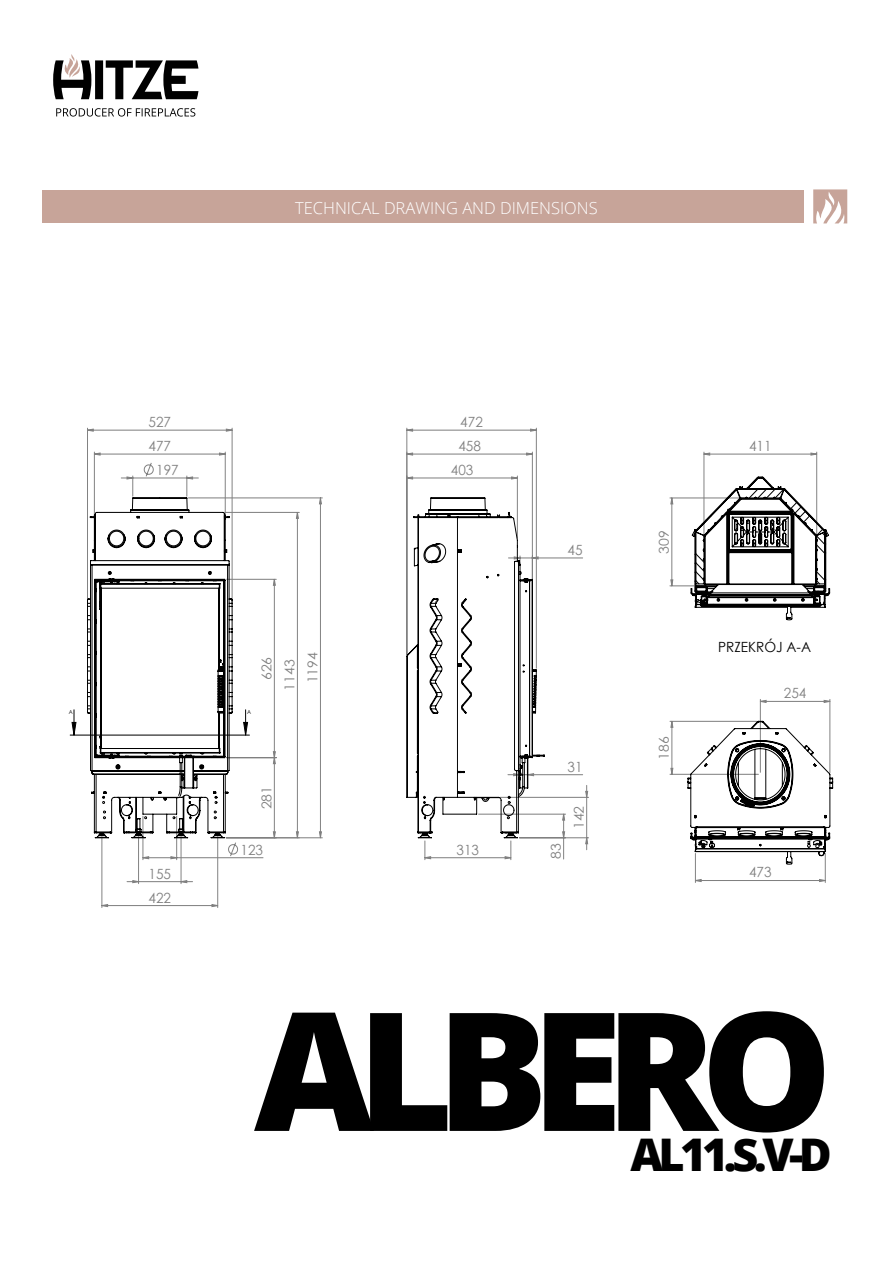
<style>
.page{position:relative;width:893px;height:1263px;background:#fff}
.page>*{position:absolute;margin:0;border:0;box-sizing:border-box;transform-origin:0 0}
.t1{font:800 165px "Open Sans";letter-spacing:-.1em;color:#000}
.t2{font:800 45px "Open Sans";color:#000}
.t3{font:300 16.5px "Open Sans";color:#fff}
.t4{font:14.1px/23.9px "Century Gothic";color:#808080;text-align:center;scale:.96 1}
.t5{font:14.1px "Century Gothic";color:#000;scale:.96 1}
.t6{font:13.5px/23.1px "Century Gothic";color:#808080;text-align:right;scale:1.04 1}
.t7{font:5.7px "Century Gothic";color:#000;scale:.96 1}
</style>
<div class="page">
<div style="left:43px;top:190px;width:761px;height:33px;background:#c7a499"></div>
<svg style="left:813px;top:189px;width:34px;height:34px"></svg>
<hr style="left:70px;top:735px;width:179px;height:1px;background:#000">
<hr style="left:830px;top:699px;width:1px;height:74px;background:#808080">
<hr style="left:102px;top:837px;width:1px;height:70px;background:#808080">
<hr style="left:217px;top:837px;width:1px;height:70px;background:#808080">
<hr style="left:87px;top:428px;width:1px;height:176px;background:#808080">
<hr style="left:232px;top:428px;width:1px;height:176px;background:#808080">
<hr style="left:407px;top:428px;width:1px;height:226px;background:#808080">
<hr style="left:536px;top:428px;width:1px;height:240px;background:#808080">
<svg style="left:72px;top:710px;width:15px;height:25px"></svg>
<svg style="left:88px;top:429px;width:729px;height:477px"></svg>
<svg style="left:273px;top:512px;width:315px;height:332px"></svg>
<svg style="left:319px;top:498px;width:354px;height:340px"></svg>
<svg style="left:671px;top:721px;width:2px;height:53px"></svg>
<svg style="left:407px;top:429px;width:131px;height:69px"></svg>
<svg style="left:87px;top:498px;width:145px;height:340px"></svg>
<svg style="left:407px;top:498px;width:138px;height:340px"></svg>
<svg style="left:688px;top:720px;width:145px;height:162px"></svg>
<svg style="left:670px;top:477px;width:160px;height:143px"></svg>
<svg style="left:53px;top:54px;width:145px;height:45px"></svg>
<svg style="left:56px;top:108px;width:139px;height:9px"></svg>
<p class="t3" style="left:295px;top:197px;width:304px">TECHNICAL DRAWING AND DIMENSIONS</p>
<p class="t4" style="left:149px;top:410px;width:33px">527<br>477<br>197</p>
<p class="t7" style="left:69px;top:708px;width:6px">A</p>
<p class="t7" style="left:247px;top:708px;width:6px">A</p>
<p class="t6" style="left:255px;top:691px;width:34px;rotate:-90deg">626<br>1143</p>
<p class="t6" style="left:301px;top:683px;width:31px;rotate:-90deg">1194</p>
<p class="t4" style="left:149px;top:861px;width:25px">155</p>
<p class="t4" style="left:149px;top:885px;width:25px">422</p>
<p class="t6" style="left:255px;top:809px;width:24px;rotate:-90deg">281</p>
<p class="t4" style="left:241px;top:837px;width:25px">123</p>
<p class="t4" style="left:460px;top:410px;width:25px">472</p>
<p class="t4" style="left:458px;top:434px;width:25px">458</p>
<p class="t4" style="left:451px;top:458px;width:25px">403</p>
<p class="t4" style="left:568px;top:538px;width:17px">45</p>
<p class="t4" style="left:568px;top:754px;width:17px">31</p>
<p class="t6" style="left:567px;top:829px;width:24px;rotate:-90deg">142</p>
<p class="t4" style="left:457px;top:837px;width:25px">313</p>
<p class="t6" style="left:544px;top:859px;width:16px;rotate:-90deg">83</p>
<p class="t6" style="left:652px;top:554px;width:24px;rotate:-90deg">309</p>
<p class="t6" style="left:652px;top:759px;width:24px;rotate:-90deg">186</p>
<p class="t4" style="left:749px;top:434px;width:25px">411</p>
<p class="t5" style="left:718px;top:637px;width:98px">PRZEKRÓJ A-A</p>
<p class="t4" style="left:784px;top:681px;width:25px">254</p>
<p class="t4" style="left:749px;top:860px;width:25px">473</p>
<h1 class="t1" style="left:254px;top:945px;width:580px">ALBERO</h1>
<h2 class="t2" style="left:630px;top:1121px;width:203px">AL11.S.V-D</h2>
</div>
